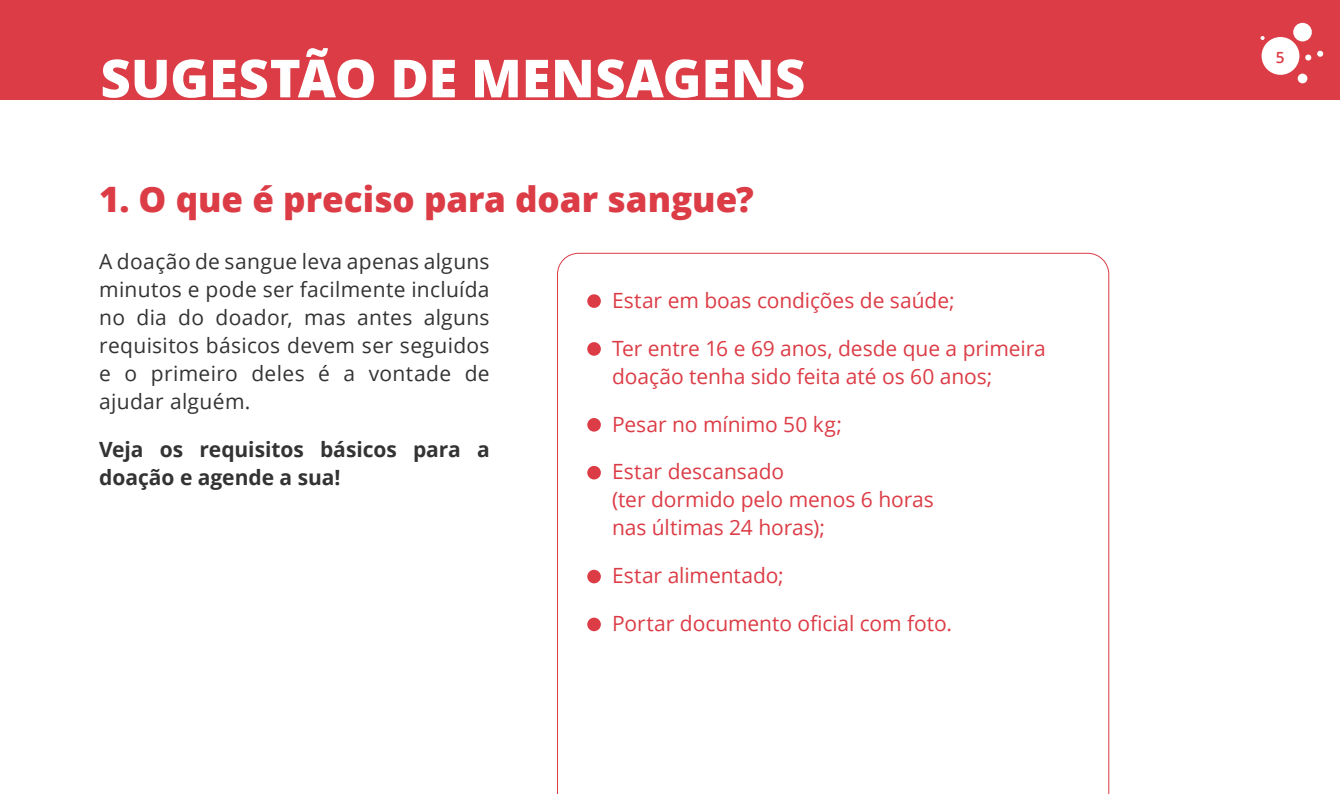
<style>
.page{position:relative;width:1340px;height:794px;background:#fff}
.page>*{position:absolute;margin:0;border:0;box-sizing:border-box;transform-origin:0 0}
.t1{font:800 52.5px "Open Sans";color:#fff}
.t2{font:800 35px "Open Sans";color:#dc3c46}
.t3{font:21px/28px "Open Sans";letter-spacing:-.005em;color:#dc3c46}
.t4{font:21px/28px "Open Sans";letter-spacing:.015em;color:#333;text-align:justify}
.t5{font:700 21px/28px "Open Sans";letter-spacing:-.005em;color:#333}
.t6{font:600 15.4px "Open Sans";color:#dc3c46}
</style>
<div class="page">
<div style="left:0;top:0;width:1339px;height:99px;background:#dc3c46"></div>
<div style="left:1261px;top:37px;width:38px;height:38px;background:#fff;border-radius:50%"></div>
<div style="left:1293px;top:23px;width:18px;height:18px;background:#fff;border-radius:50%"></div>
<div style="left:1297px;top:74px;width:10px;height:9px;background:#fff;border-radius:50%"></div>
<svg style="left:1317px;top:51px;width:6px;height:6px"></svg>
<svg style="left:1305px;top:55px;width:6px;height:6px"></svg>
<svg style="left:1260px;top:36px;width:4px;height:4px"></svg>
<svg style="left:557px;top:253px;width:552px;height:541px"></svg>
<h1 class="t1" style="left:100px;top:38px;width:706px">SUGESTÃO DE MENSAGENS</h1>
<h2 class="t2" style="left:99px;top:172px;width:656px">1. O que é preciso para doar sangue?</h2>
<p class="t4" style="left:99px;top:247px;width:392px">A doação de sangue leva apenas alguns minutos e pode ser facilmente incluída no dia do doador, mas antes alguns requisitos básicos devem ser seguidos e o primeiro deles é a vontade de ajudar alguém.</p>
<p class="t5" style="left:99px;top:435px;width:392px">Veja os requisitos básicos para a doação e agende a sua!</p>
<p class="t3" style="left:612px;top:286px;width:344px">Estar em boas condições de saúde;</p>
<p class="t3" style="left:612px;top:333px;width:435px">Ter entre 16 e 69 anos, desde que a primeira doação tenha sido feita até os 60 anos;</p>
<p class="t3" style="left:612px;top:409px;width:231px">Pesar no mínimo 50 kg;</p>
<p class="t3" style="left:612px;top:457px;width:323px">Estar descansado<br>(ter dormido pelo menos 6 horas nas últimas 24 horas);</p>
<p class="t3" style="left:612px;top:561px;width:173px">Estar alimentado;</p>
<p class="t3" style="left:612px;top:609px;width:341px">Portar documento oficial com foto.</p>
<p class="t6" style="left:1275px;top:46px;width:10px">5</p>
</div>
